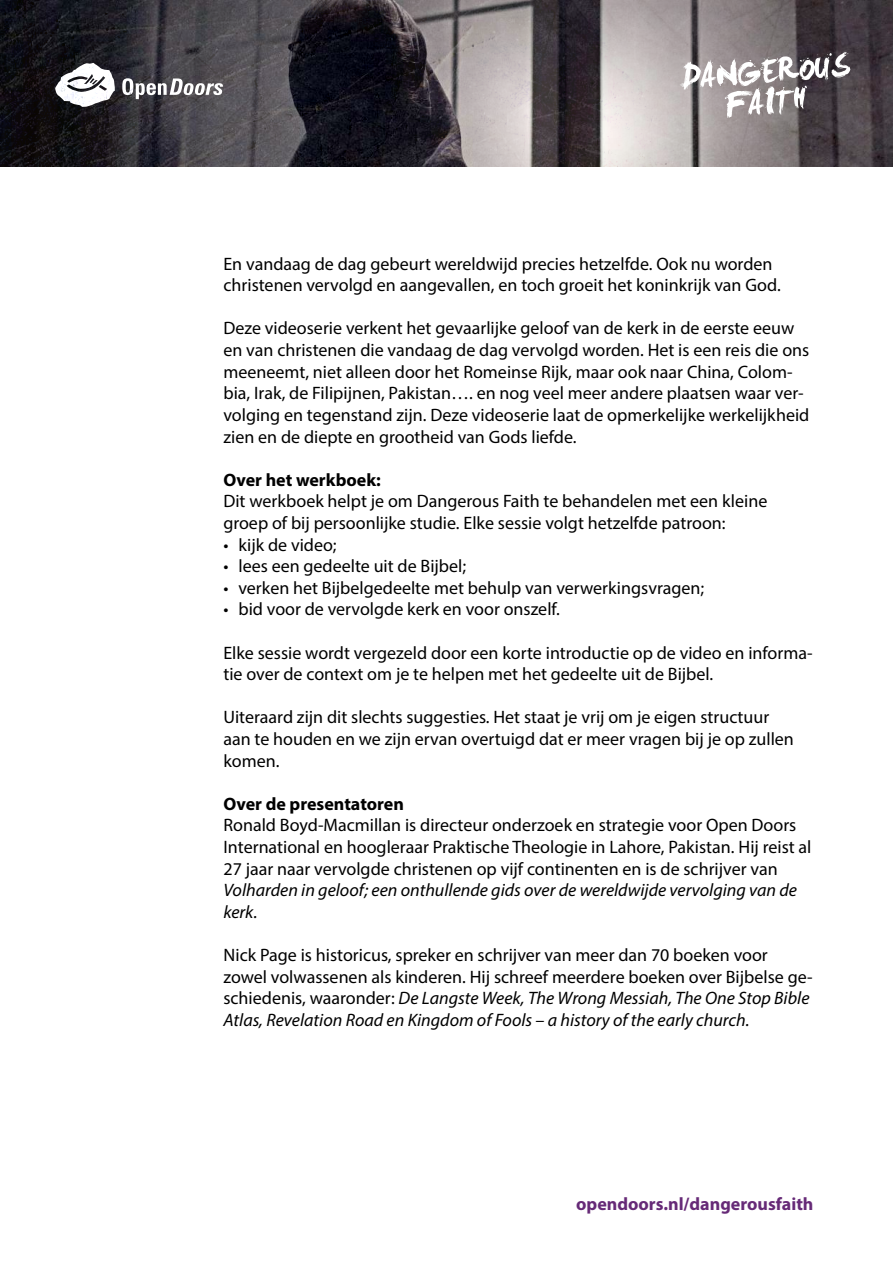
<style>
.page{position:relative;width:893px;height:1263px;background:#fff}
.page>*{position:absolute;margin:0;border:0;box-sizing:border-box;transform-origin:0 0}
.t1{font:18px/21.6px "Myriad Pro";color:#000}
.t2{font:italic 18px/21.6px "Myriad Pro";color:#000}
.t3{font:700 18px "Myriad Pro";color:#000}
.t4{font:700 18px "Myriad Pro";color:#662a77}
.s1{font-style:italic}
</style>
<div class="page">
<img style="left:0;top:0;width:893px;height:167px">
<svg style="left:122px;top:78px;width:101px;height:21px"></svg>
<svg style="left:55px;top:63px;width:60px;height:44px"></svg>
<svg style="left:680px;top:52px;width:170px;height:66px"></svg>
<p class="t1" style="left:223px;top:253px;width:559px">En vandaag de dag gebeurt wereldwijd precies hetzelfde. Ook nu worden christenen vervolgd en aangevallen, en toch groeit het koninkrijk van God.</p>
<p class="t1" style="left:223px;top:317px;width:587px">Deze videoserie verkent het gevaarlijke geloof van de kerk in de eerste eeuw en van christenen die vandaag de dag vervolgd worden. Het is een reis die ons meeneemt, niet alleen door het Romeinse Rijk, maar ook naar China, Colom&shy;bia, Irak, de Filipijnen, Pakistan…. en nog veel meer andere plaatsen waar ver&shy;volging en tegenstand zijn. Deze videoserie laat de opmerkelijke werkelijkheid zien en de diepte en grootheid van Gods liefde.</p>
<p class="t3" style="left:223px;top:468px;width:159px">Over het werkboek:</p>
<p class="t1" style="left:223px;top:490px;width:545px">Dit werkboek helpt je om Dangerous Faith te behandelen met een kleine groep of bij persoonlijke studie. Elke sessie volgt hetzelfde patroon:</p>
<p class="t1" style="left:223px;top:533px;width:115px">• kijk de video;</p>
<p class="t1" style="left:223px;top:555px;width:244px">• lees een gedeelte uit de Bijbel;</p>
<p class="t1" style="left:223px;top:577px;width:482px">• verken het Bijbelgedeelte met behulp van verwerkingsvragen;</p>
<p class="t1" style="left:223px;top:598px;width:338px">• bid voor de vervolgde kerk en voor onszelf.</p>
<p class="t1" style="left:223px;top:641px;width:591px">Elke sessie wordt vergezeld door een korte introductie op de video en informa&shy;tie over de context om je te helpen met het gedeelte uit de Bijbel.</p>
<p class="t1" style="left:223px;top:706px;width:572px">Uiteraard zijn dit slechts suggesties. Het staat je vrij om je eigen structuur aan te houden en we zijn ervan overtuigd dat er meer vragen bij je op zullen komen.</p>
<p class="t3" style="left:223px;top:792px;width:182px">Over de presentatoren</p>
<p class="t1" style="left:223px;top:814px;width:590px">Ronald Boyd-Macmillan is directeur onderzoek en strategie voor Open Doors<br>International en hoogleraar Praktische Theologie in Lahore, Pakistan. Hij reist al<br>27 jaar naar vervolgde christenen op vijf continenten en is de schrijver van</p>
<p class="t2" style="left:223px;top:879px;width:575px">Volharden in geloof; een onthullende gids over de wereldwijde vervolging van de kerk.</p>
<p class="t1" style="left:223px;top:944px;width:591px">Nick Page is historicus, spreker en schrijver van meer dan 70 boeken voor zowel volwassenen als kinderen. Hij schreef meerdere boeken over Bijbelse ge&shy;schiedenis, waaronder: <span class="s1">De Langste Week, The Wrong Messiah, The One Stop Bible Atlas, Revelation Road en Kingdom of Fools – a history of the early church.</span></p>
<p class="t4" style="left:576px;top:1192px;width:239px">opendoors.nl/dangerousfaith</p>
</div>
